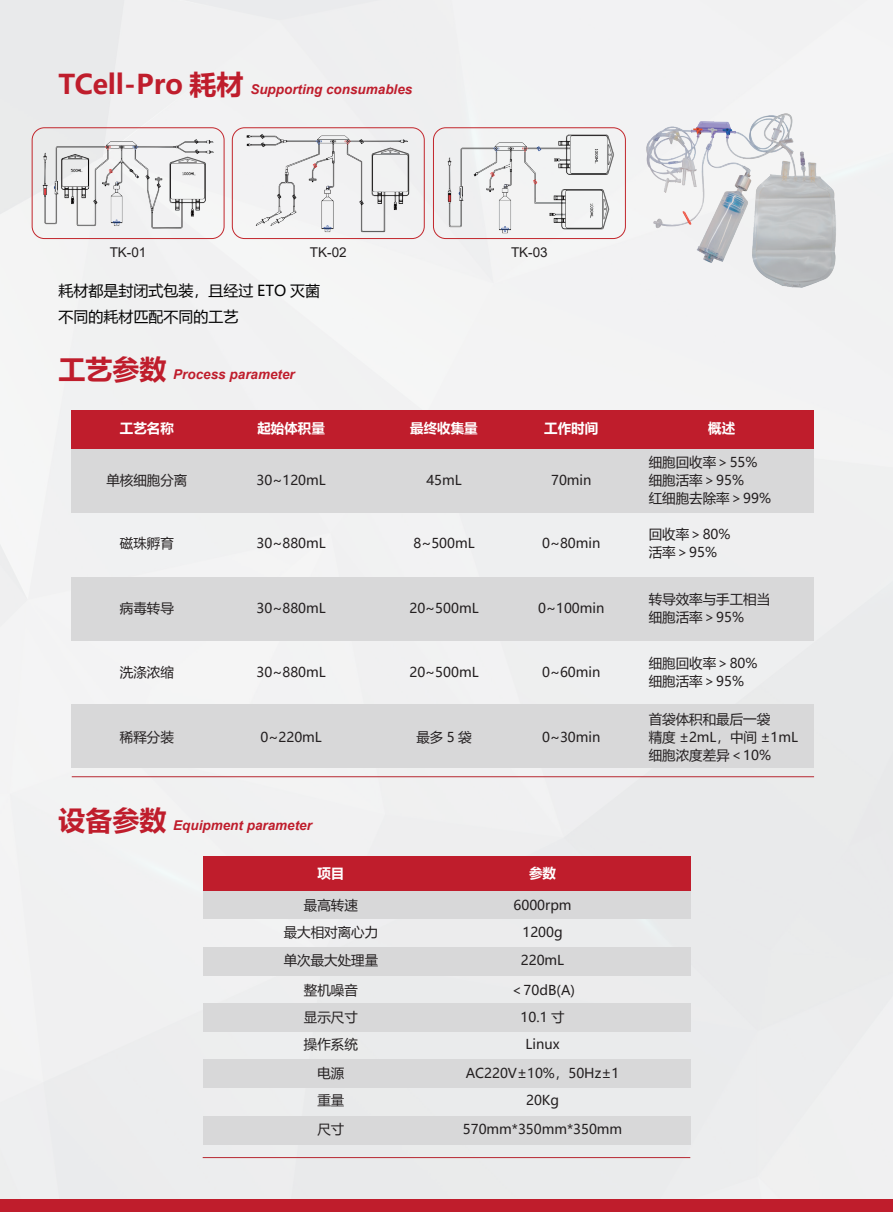
<style>
.page{position:relative;width:893px;height:1212px;background:#fff}
.page>*{position:absolute;margin:0;border:0;box-sizing:border-box;transform-origin:0 0}
.t1{font:15px/26.4px "Microsoft Ya Hei";color:#030303}
.t2{font:13.5px/18px "Microsoft Ya Hei";color:#231f20}
.t3{font:italic 700 13.5px "Arial";color:#bf1d2c}
.t4{font:700 13.5px "Microsoft Ya Hei";color:#fff}
.t5{font:13.5px "Arial";color:#231f20}
.s1{font-family:"Microsoft Ya Hei";font-style:normal;font-size:27px}
</style>
<div class="page">
<div style="left:0;top:0;width:893px;height:1199px;background:#f0f0f1"></div>
<div style="left:0;top:1199px;width:893px;height:13px;background:#bf1d2c"></div>
<div style="left:32px;top:127px;width:192px;height:112px;border:1px solid #c2262c;border-radius:12px"></div>
<div style="left:232px;top:127px;width:193px;height:112px;border:1px solid #c2262c;border-radius:12px"></div>
<div style="left:433px;top:127px;width:193px;height:112px;border:1px solid #c2262c;border-radius:12px"></div>
<img style="left:41px;top:137px;width:174px;height:92px">
<img style="left:245px;top:131px;width:167px;height:104px">
<img style="left:443px;top:131px;width:173px;height:104px">
<img style="left:643px;top:111px;width:200px;height:180px">
<div style="left:72px;top:449px;width:742px;height:64px;background:#d8d8d9"></div>
<div style="left:72px;top:577px;width:742px;height:63px;background:#d8d8d9"></div>
<div style="left:72px;top:704px;width:742px;height:64px;background:#d8d8d9"></div>
<hr style="left:72px;top:776px;width:742px;height:1px;background:#b72831">
<hr style="left:203px;top:1157px;width:487px;height:1px;background:#b72831">
<div style="left:72px;top:410px;width:742px;height:38px;background:#bf1d2c"></div>
<div style="left:203px;top:891px;width:487px;height:28px;background:#d8d8d9"></div>
<div style="left:203px;top:947px;width:487px;height:28px;background:#d8d8d9"></div>
<div style="left:203px;top:1003px;width:487px;height:29px;background:#d8d8d9"></div>
<div style="left:203px;top:1060px;width:487px;height:28px;background:#d8d8d9"></div>
<div style="left:203px;top:1116px;width:487px;height:28px;background:#d8d8d9"></div>
<div style="left:203px;top:856px;width:487px;height:35px;background:#bf1d2c"></div>
<p class="t3" style="left:59px;top:81px;width:355px"><span class="s1">TCell-Pro 耗材</span> Supporting consumables</p>
<p class="t5" style="left:110px;top:243px;width:38px">TK-01</p>
<p class="t5" style="left:310px;top:243px;width:38px">TK-02</p>
<p class="t5" style="left:511px;top:243px;width:38px">TK-03</p>
<p class="t1" style="left:58px;top:277px;width:263px">耗材都是封闭式包装，且经过 ETO 灭菌不同的耗材匹配不同的工艺</p>
<p class="t3" style="left:59px;top:365px;width:238px"><span class="s1">工艺参数</span> Process parameter</p>
<p class="t4" style="left:120px;top:419px;width:55px">工艺名称</p>
<p class="t4" style="left:257px;top:419px;width:69px">起始体积量</p>
<p class="t4" style="left:410px;top:419px;width:69px">最终收集量</p>
<p class="t4" style="left:544px;top:419px;width:55px">工作时间</p>
<p class="t4" style="left:708px;top:419px;width:28px">概述</p>
<p class="t2" style="left:106px;top:470px;width:82px">单核细胞分离</p>
<p class="t2" style="left:257px;top:470px;width:71px">30~120mL</p>
<p class="t2" style="left:426px;top:470px;width:37px">45mL</p>
<p class="t2" style="left:551px;top:470px;width:42px">70min</p>
<p class="t2" style="left:649px;top:452px;width:124px">细胞回收率＞55%细胞活率＞95%<br>红细胞去除率＞99%</p>
<p class="t2" style="left:120px;top:533px;width:55px">磁珠孵育</p>
<p class="t2" style="left:257px;top:533px;width:71px">30~880mL</p>
<p class="t2" style="left:413px;top:533px;width:63px">8~500mL</p>
<p class="t2" style="left:542px;top:533px;width:60px">0~80min</p>
<p class="t2" style="left:649px;top:524px;width:83px">回收率＞80%活率＞95%</p>
<p class="t2" style="left:120px;top:599px;width:55px">病毒转导</p>
<p class="t2" style="left:257px;top:599px;width:71px">30~880mL</p>
<p class="t2" style="left:409px;top:599px;width:71px">20~500mL</p>
<p class="t2" style="left:538px;top:599px;width:68px">0~100min</p>
<p class="t2" style="left:649px;top:590px;width:123px">转导效率与手工相当细胞活率＞95%</p>
<p class="t2" style="left:120px;top:663px;width:55px">洗涤浓缩</p>
<p class="t2" style="left:257px;top:663px;width:71px">30~880mL</p>
<p class="t2" style="left:409px;top:663px;width:71px">20~500mL</p>
<p class="t2" style="left:542px;top:663px;width:60px">0~60min</p>
<p class="t2" style="left:649px;top:654px;width:110px">细胞回收率＞80%细胞活率＞95%</p>
<p class="t2" style="left:120px;top:728px;width:55px">稀释分装</p>
<p class="t2" style="left:261px;top:728px;width:63px">0~220mL</p>
<p class="t2" style="left:416px;top:728px;width:57px">最多5袋</p>
<p class="t2" style="left:542px;top:728px;width:60px">0~30min</p>
<p class="t3" style="left:59px;top:816px;width:255px"><span class="s1">设备参数</span> Equipment parameter</p>
<p class="t4" style="left:317px;top:863px;width:28px">项目</p>
<p class="t4" style="left:529px;top:863px;width:28px">参数</p>
<p class="t2" style="left:304px;top:896px;width:55px">最高转速</p>
<p class="t2" style="left:513px;top:896px;width:60px">6000rpm</p>
<p class="t2" style="left:284px;top:923px;width:96px">最大相对离心力</p>
<p class="t2" style="left:522px;top:923px;width:42px">1200g</p>
<p class="t2" style="left:284px;top:950px;width:96px">单次最大处理量</p>
<p class="t2" style="left:521px;top:950px;width:45px">220mL</p>
<p class="t2" style="left:304px;top:980px;width:55px">整机噪音</p>
<p class="t2" style="left:510px;top:980px;width:66px">＜70dB(A)</p>
<p class="t2" style="left:304px;top:1008px;width:55px">显示尺寸</p>
<p class="t2" style="left:521px;top:1008px;width:45px">10.1 寸</p>
<p class="t2" style="left:304px;top:1035px;width:55px">操作系统</p>
<p class="t2" style="left:526px;top:1035px;width:35px">Linux</p>
<p class="t2" style="left:317px;top:1063px;width:28px">电源</p>
<p class="t2" style="left:466px;top:1063px;width:155px">AC220V±10%，50Hz±1</p>
<p class="t2" style="left:317px;top:1091px;width:28px">重量</p>
<p class="t2" style="left:526px;top:1091px;width:34px">20Kg</p>
<p class="t2" style="left:317px;top:1119px;width:28px">尺寸</p>
<p class="t2" style="left:463px;top:1119px;width:161px">570mm*350mm*350mm</p>
<p class="t2" style="left:649px;top:710px;width:151px">首袋体积和最后一袋<br>精度 ±2mL，中间 ±1mL细胞浓度差异＜10%</p>
</div>
